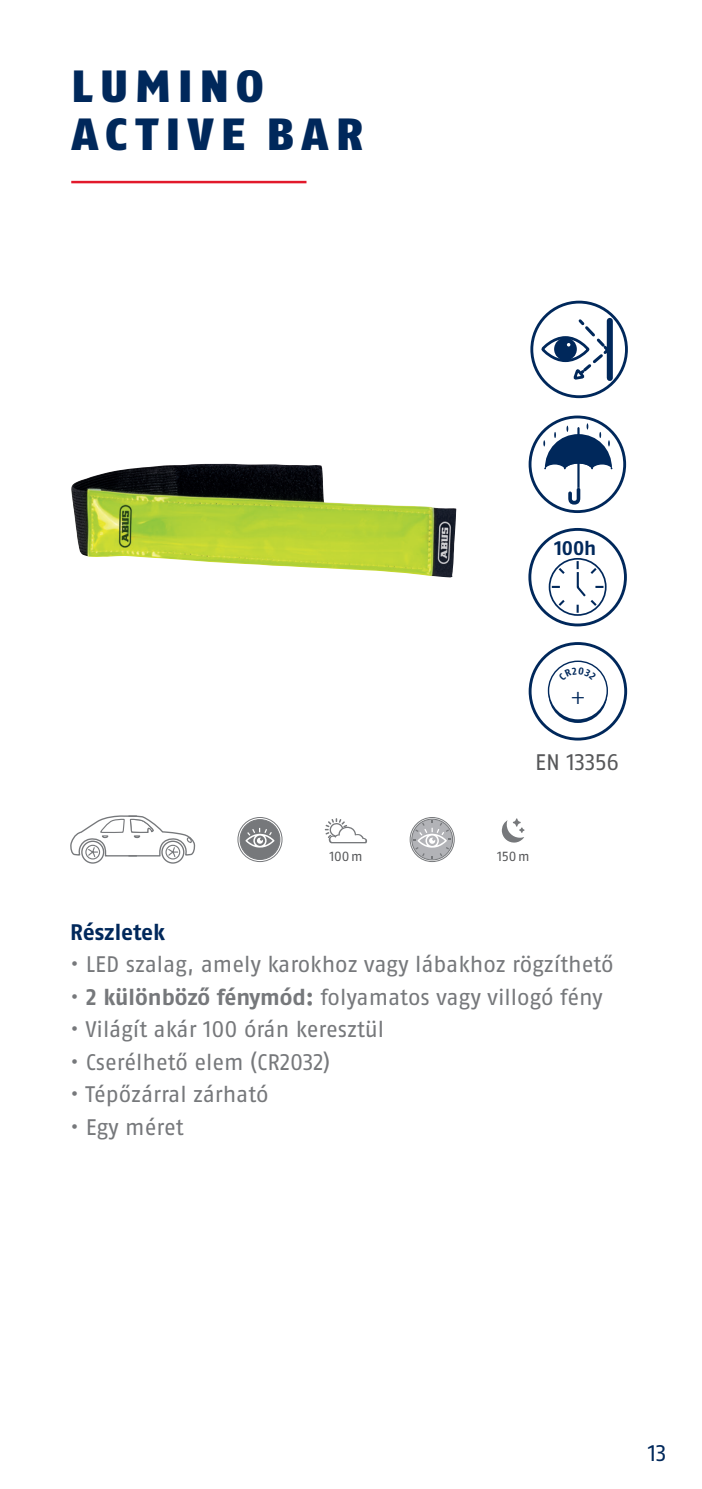
<style>
.page{position:relative;width:702px;height:1489px;background:#fff}
.page>*{position:absolute;margin:0;border:0;box-sizing:border-box;transform-origin:0 0}
.t1{font:900 45px/47.5px "ABUS Fago Pro";letter-spacing:.165em;color:#00285b}
.t2{font:24.75px "Minion Pro";color:#00285b}
.t3{font:22.5px "ABUS Fago Pro";letter-spacing:-.005em;color:#76787b}
.t4{font:700 22.5px "ABUS Fago Pro";letter-spacing:-.005em;color:#00285b}
.t5{font:22.5px "ABUS Fago Pro";letter-spacing:-.02em;color:#57585a}
.t6{font:22.5px "ABUS Fago Pro";color:#00285b}
.t7{font:700 19.75px "ABUS Fago Pro";color:#00285b}
.t8{font:13.25px "ABUS Fago Pro";letter-spacing:-.005em;color:#57585a}
.s1{font-weight:700}
</style>
<div class="page">
<hr style="left:71px;top:181px;width:235px;height:2px;background:#e2192b">
<img style="left:71px;top:464px;width:385px;height:113px">
<svg style="left:409px;top:817px;width:46px;height:45px"></svg>
<svg style="left:237px;top:817px;width:45px;height:45px"></svg>
<svg style="left:325px;top:818px;width:42px;height:25px"></svg>
<svg style="left:501px;top:818px;width:24px;height:25px"></svg>
<div style="left:161px;top:840px;width:23px;height:23px;border:1px solid #76787b;border-radius:50%"></div>
<div style="left:81px;top:840px;width:23px;height:23px;border:1px solid #76787b;border-radius:50%"></div>
<svg style="left:70px;top:815px;width:126px;height:45px"></svg>
<div style="left:526px;top:297px;width:105px;height:105px;border:3px solid #fff;border-radius:50%"></div>
<svg style="left:530px;top:301px;width:98px;height:97px"></svg>
<div style="left:555px;top:339px;width:20px;height:20px;background:#00285b;border-radius:50%"></div>
<div style="left:554px;top:338px;width:22px;height:22px;border:3px solid #00285b;border-radius:50%"></div>
<div style="left:565px;top:341px;width:7px;height:7px;background:#fff;border-radius:50%"></div>
<div style="left:564px;top:340px;width:9px;height:9px;border:3px solid #00285b;border-radius:50%"></div>
<div style="left:524px;top:524px;width:107px;height:106px;border:3px solid #fff;border-radius:50%"></div>
<svg style="left:528px;top:528px;width:99px;height:98px"></svg>
<div style="left:524px;top:411px;width:106px;height:105px;border:3px solid #fff;border-radius:50%"></div>
<svg style="left:528px;top:415px;width:98px;height:98px"></svg>
<div style="left:524px;top:638px;width:107px;height:106px;border:3px solid #fff;border-radius:50%"></div>
<svg style="left:528px;top:642px;width:99px;height:98px"></svg>
<h1 class="t1" style="left:71px;top:63px;width:293px">LUMINO<br>ACTIVE BAR</h1>
<p class="t7" style="left:554px;top:536px;width:44px">100h</p>
<p class="t2" style="left:570px;top:679px;width:16px">+</p>
<p class="t5" style="left:535px;top:748px;width:86px">EN 13356</p>
<p class="t8" style="left:329px;top:848px;width:35px">100m</p>
<p class="t8" style="left:497px;top:848px;width:34px">150m</p>
<p class="t4" style="left:70px;top:918px;width:97px">Részletek</p>
<p class="t3" style="left:70px;top:950px;width:545px">• LED szalag, amely karokhoz vagy lábakhoz rögzíthető</p>
<p class="t3" style="left:70px;top:983px;width:534px">• <span class="s1">2 különböző fénymód:</span> folyamatos vagy villogó fény</p>
<p class="t3" style="left:70px;top:1015px;width:315px">• Világít akár 100 órán keresztül</p>
<p class="t3" style="left:70px;top:1048px;width:261px">• Cserélhető elem (CR2032)</p>
<p class="t3" style="left:70px;top:1080px;width:200px">• Tépőzárral zárható</p>
<p class="t3" style="left:70px;top:1113px;width:115px">• Egy méret</p>
<p class="t6" style="left:647px;top:1438px;width:20px">13</p>
</div>
